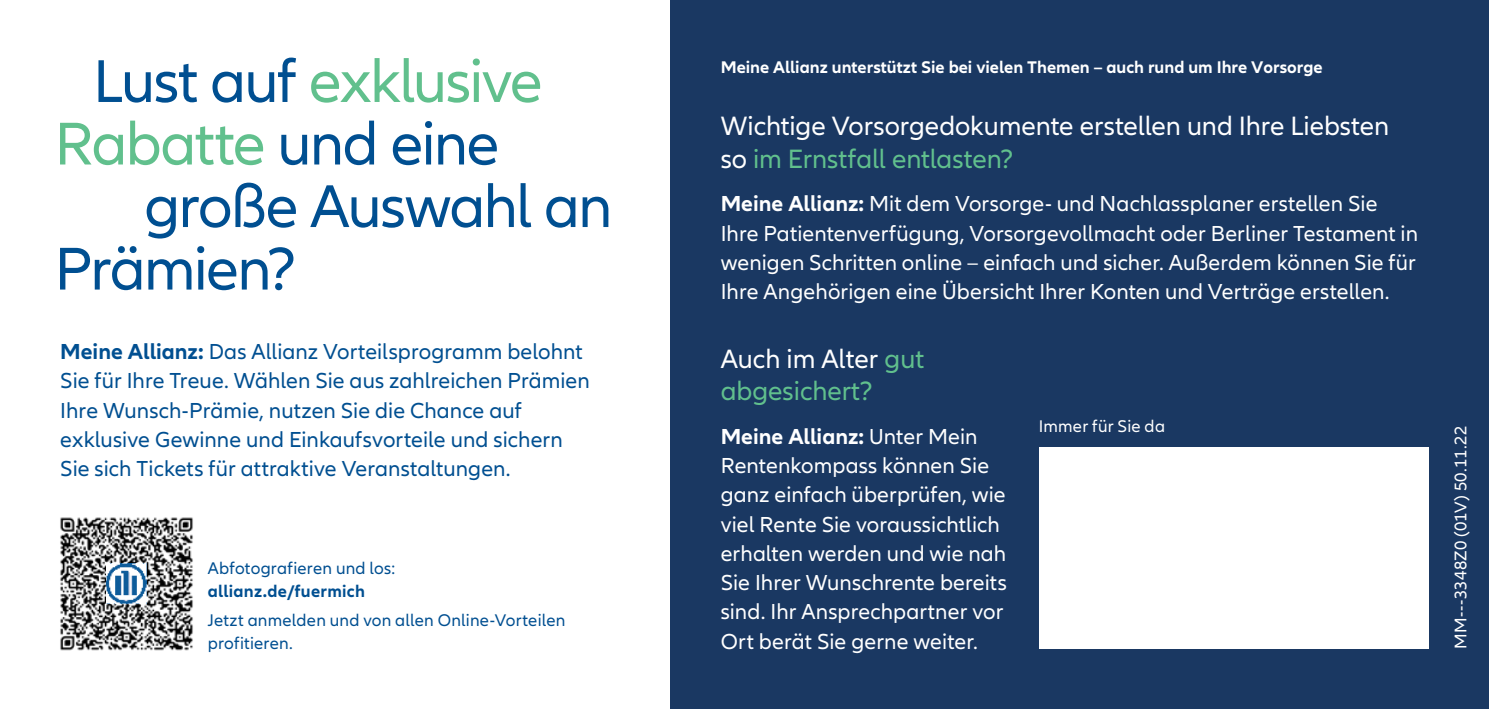
<style>
.page{position:relative;width:1489px;height:709px;background:#fff}
.page>*{position:absolute;margin:0;border:0;box-sizing:border-box;transform-origin:0 0}
.t1{font:62.5px "Allianz Neo";letter-spacing:-.025em;color:#61c08d}
.t2{font:62.5px "Allianz Neo";letter-spacing:-.03em;color:#004f91}
.t3{font:27.5px/32.5px "Allianz Neo";letter-spacing:-.005em;color:#fff}
.t4{font:27.5px/32.5px "Allianz Neo";color:#61c08d}
.t5{font:22.5px/29.2px "Allianz Neo";letter-spacing:.005em;color:#fff}
.t6{font:22.5px/29.2px "Allianz Neo";letter-spacing:.005em;color:#004f91}
.t7{font:17.5px/22.5px "Allianz Neo";letter-spacing:.015em;color:#004f91}
.t8{font:700 17.5px "Allianz Neo";color:#fff}
.t9{font:17.5px "Allianz Neo";letter-spacing:.015em;color:#fff}
.t10{font:700 17.5px "Allianz Neo";letter-spacing:.015em;color:#004f91}
.s1{color:#004f91}
.s2{font-weight:700}
.s3{color:#61c08d}
.s4{color:#fff}
</style>
<div class="page">
<div style="left:670px;top:0;width:818px;height:709px;background:#1a3862"></div>
<div style="left:1038px;top:447px;width:390px;height:201px;background:#fff"></div>
<img style="left:60px;top:517px;width:133px;height:134px">
<img style="left:106px;top:563px;width:40px;height:40px">
<h1 class="t1" style="left:93px;top:46px;width:451px"><span class="s1">Lust auf</span> exklusive</h1>
<h1 class="t1" style="left:55px;top:108px;width:446px">Rabatte <span class="s1">und eine</span></h1>
<h1 class="t2" style="left:144px;top:171px;width:469px">große Auswahl an</h1>
<h1 class="t2" style="left:55px;top:233px;width:243px">Prämien?</h1>
<p class="t6" style="left:60px;top:338px;width:531px"><span class="s2">Meine Allianz:</span> Das Allianz Vorteilsprogramm belohnt Sie für Ihre Treue. Wählen Sie aus zahlreichen Prämien Ihre Wunsch-Prämie, nutzen Sie die Chance auf exklusive Gewinne und Einkaufsvorteile und sichern Sie sich Tickets für attraktive Veranstaltungen.</p>
<p class="t7" style="left:208px;top:557px;width:189px">Abfotografieren und los:</p>
<p class="t10" style="left:208px;top:580px;width:159px">allianz.de/fuermich</p>
<p class="t7" style="left:208px;top:609px;width:359px">Jetzt anmelden und von allen Online-Vorteilen profitieren.</p>
<p class="t8" style="left:720px;top:57px;width:603px">Meine Allianz unterstützt Sie bei vielen Themen – auch rund um Ihre Vorsorge</p>
<p class="t3" style="left:720px;top:111px;width:670px">Wichtige Vorsorgedokumente erstellen und Ihre Liebsten so <span class="s3">im Ernstfall entlasten?</span></p>
<p class="t5" style="left:720px;top:190px;width:698px"><span class="s2">Meine Allianz:</span> Mit dem Vorsorge- und Nachlassplaner erstellen Sie Ihre Patientenverfügung, Vorsorgevollmacht oder Berliner Testament in wenigen Schritten online – einfach und sicher. Außerdem können Sie für Ihre Angehörigen eine Übersicht Ihrer Konten und Verträge erstellen.</p>
<p class="t4" style="left:720px;top:343px;width:205px"><span class="s4">Auch im Alter</span> gut abgesichert?</p>
<p class="t5" style="left:720px;top:422px;width:287px"><span class="s2">Meine Allianz:</span> Unter Mein<br>Rentenkompass können Sie ganz einfach überprüfen, wie viel Rente Sie voraussichtlich erhalten werden und wie nah<br>Sie Ihrer Wunschrente bereits sind. Ihr Ansprechpartner vor<br>Ort berät Sie gerne weiter.</p>
<p class="t9" style="left:1038px;top:416px;width:128px">Immer für Sie da</p>
<p class="t9" style="left:1450px;top:648px;width:225px;rotate:-90deg">MM---3348Z0 (01V) 50.11.22</p>
</div>
